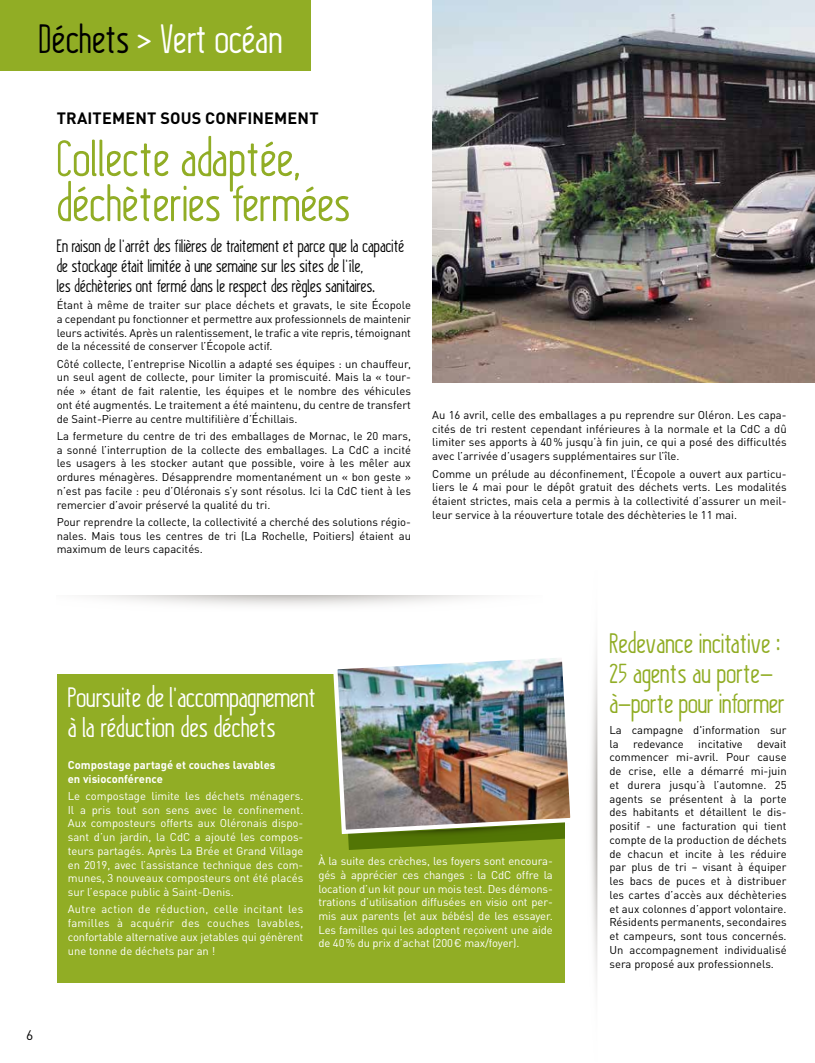
<style>
.page{position:relative;width:815px;height:1063px;background:#fff}
.page>*{position:absolute;margin:0;border:0;box-sizing:border-box;transform-origin:0 0}
.t1{font:50px/45px "Kraftstoff";letter-spacing:.01em;color:#91ad25}
.t2{font:40px "Kraftstoff";color:#fff}
.t3{font:27.5px/30px "Kraftstoff";letter-spacing:.01em;color:#91ad25}
.t4{font:27.5px/30px "Kraftstoff";color:#fff}
.t5{font:17.5px/20px "Kraftstoff";letter-spacing:.01em;color:#000}
.t6{font:700 16.25px "DINOT";letter-spacing:.01em;color:#000}
.t7{font:13.75px "DINOT";color:#000}
.t8{font:11.25px/13.8px "DINOT";color:#000;text-align:justify}
.t9{font:11.25px/13.8px "DINOT";letter-spacing:-.01em;color:#fff;text-align:justify}
.t10{font:700 11.25px/13.8px "DINOT";color:#fff}
.s1{color:#000}
</style>
<div class="page">
<svg style="left:591px;top:645px;width:6px;height:341px"></svg>
<svg style="left:86px;top:595px;width:406px;height:11px"></svg>
<img style="left:432px;top:0;width:383px;height:383px">
<div style="left:0;top:0;width:311px;height:71px;background:#91ad25"></div>
<div style="left:57px;top:675px;width:508px;height:308px;background:#91ad25"></div>
<svg style="left:348px;top:836px;width:217px;height:14px"></svg>
<img style="left:331px;top:658px;width:240px;height:178px">
<h2 class="t2" style="left:39px;top:14px;width:245px"><span class="s1">Déchets</span> &gt; Vert océan</h2>
<h3 class="t6" style="left:57px;top:108px;width:263px">TRAITEMENT SOUS CONFINEMENT</h3>
<h1 class="t1" style="left:57px;top:137px;width:295px">Collecte adaptée, déchèteries fermées</h1>
<h3 class="t5" style="left:57px;top:236px;width:349px">En raison de l’arrêt des filières de traitement et parce que la capacité de stockage était limitée à une semaine sur les sites de l’île,<br>les déchèteries ont fermé dans le respect des règles sanitaires.</h3>
<p class="t8" style="left:57px;top:298px;width:356px">Étant à même de traiter sur place déchets et gravats, le site Écopole a cependant pu fonctionner et permettre aux professionnels de maintenir leurs activités. Après un ralentissement, le trafic a vite repris, témoignant de la nécessité de conserver l’Écopole actif.</p>
<p class="t8" style="left:57px;top:356px;width:356px">Côté collecte, l’entreprise Nicollin a adapté ses équipes : un chauffeur, un seul agent de collecte, pour limiter la promiscuité. Mais la « tour&shy;née » étant de fait ralentie, les équipes et le nombre des véhicules ont été augmentés. Le traitement a été maintenu, du centre de transfert de Saint-Pierre au centre multifilière d’Échillais.</p>
<p class="t8" style="left:57px;top:429px;width:356px">La fermeture du centre de tri des emballages de Mornac, le 20 mars, a sonné l’interruption de la collecte des emballages. La CdC a incité les usagers à les stocker autant que possible, voire à les mêler aux ordures ménagères. Désapprendre momentanément un « bon geste » n’est pas facile : peu d’Oléronais s’y sont résolus. Ici la CdC tient à les remercier d’avoir préservé la qualité du tri.</p>
<p class="t8" style="left:57px;top:515px;width:356px">Pour reprendre la collecte, la collectivité a cherché des solutions régio&shy;nales. Mais tous les centres de tri (La Rochelle, Poitiers) étaient au maximum de leurs capacités.</p>
<p class="t8" style="left:432px;top:408px;width:356px">Au 16 avril, celle des emballages a pu reprendre sur Oléron. Les capa&shy;cités de tri restent cependant inférieures à la normale et la CdC a dû limiter ses apports à 40% jusqu’à fin juin, ce qui a posé des difficultés avec l’arrivée d’usagers supplémentaires sur l’île.</p>
<p class="t8" style="left:432px;top:466px;width:356px">Comme un prélude au déconfinement, l’Écopole a ouvert aux particu&shy;liers le 4 mai pour le dépôt gratuit des déchets verts. Les modalités étaient strictes, mais cela a permis à la collectivité d’assurer un meil&shy;leur service à la réouverture totale des déchèteries le 11 mai.</p>
<p class="t7" style="left:26px;top:1027px;width:9px">6</p>
<h3 class="t4" style="left:68px;top:683px;width:250px">Poursuite de l’accompagnement à la réduction des déchets</h3>
<p class="t10" style="left:68px;top:758px;width:209px">Compostage partagé et couches lavables en visioconférence</p>
<p class="t9" style="left:68px;top:789px;width:237px">Le compostage limite les déchets ménagers.<br>Il a pris tout son sens avec le confinement.<br>Aux composteurs offerts aux Oléronais dispo&shy;sant d’un jardin, la CdC a ajouté les compos&shy;teurs partagés. Après La Brée et Grand Village en 2019, avec l’assistance technique des com&shy;munes, 3 nouveaux composteurs ont été placés sur l’espace public à Saint-Denis.</p>
<p class="t9" style="left:68px;top:902px;width:237px">Autre action de réduction, celle incitant les familles à acquérir des couches lavables, confortable alternative aux jetables qui génèrent une tonne de déchets par an !</p>
<p class="t9" style="left:318px;top:854px;width:236px;text-align:left">À la suite des crèches, les foyers sont encoura&shy;gés à apprécier ces changes : la CdC offre la location d’un kit pour un mois test. Des démons&shy;trations d’utilisation diffusées en visio ont per&shy;mis aux parents (et aux bébés) de les essayer.<br>Les familles qui les adoptent reçoivent une aide de 40% du prix d’achat (200€ max/foyer).</p>
<h3 class="t3" style="left:609px;top:629px;width:177px">Redevance incitative :<br>25 agents au porte&shy;à-porte pour informer</h3>
<p class="t8" style="left:609px;top:723px;width:179px">La campagne d'information sur la</p>
<p class="t8" style="left:609px;top:737px;width:179px;text-indent:148px">devait commencer mi-avril. Pour cause de crise, elle a démarré mi-juin et durera jusqu’à l’automne. 25 agents se présentent à la porte des habitants et détaillent le dis&shy;positif - une facturation qui tient compte de la production de déchets de chacun et incite à les réduire par plus de tri – visant à équiper les bacs de puces et à distribuer les cartes d’accès aux déchèteries et aux colonnes d’apport volontaire.<br>Résidents permanents, secondaires et campeurs, sont tous concernés.<br>Un accompagnement individualisé sera proposé aux professionnels.</p>
<p class="t8" style="left:633px;top:737px;width:52px">redevance</p>
<p class="t8" style="left:698px;top:737px;width:46px">incitative</p>
</div>
